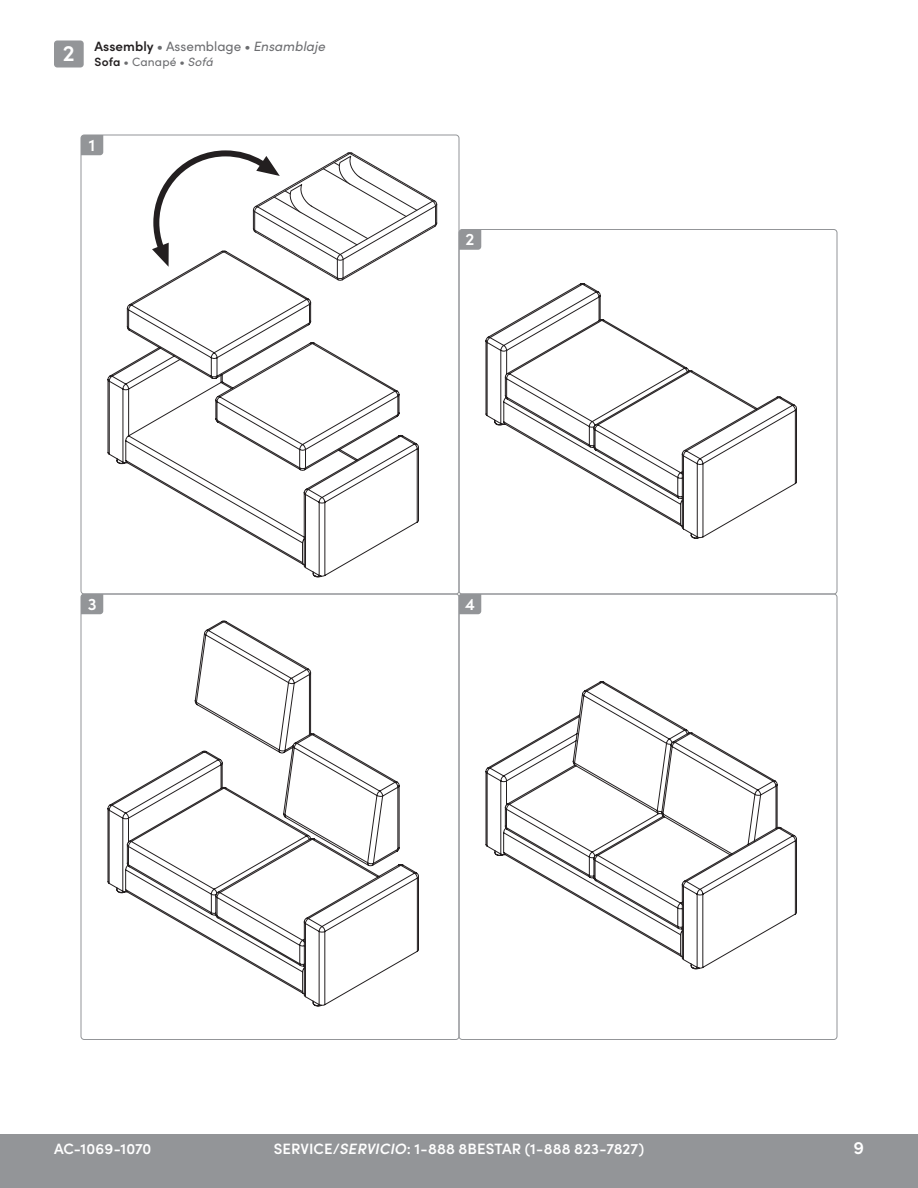
<style>
.page{position:relative;width:918px;height:1188px;background:#fff}
.page>*{position:absolute;margin:0;border:0;box-sizing:border-box;transform-origin:0 0}
.t1{font:600 18px "Sofia Pro";color:#fff}
.t2{font:600 16.8px "Sofia Pro";color:#fff}
.t3{font:600 15px "Sofia Pro";letter-spacing:.005em;color:#fff}
.t4{font:13.5px "Sofia Pro";color:#6c6d70}
.t5{font:12px "Sofia Pro";letter-spacing:.015em;color:#6c6d70}
.s1{font-weight:600;color:#231f20}
.s2{font-weight:600}
.s3{font-style:italic}
</style>
<div class="page">
<div style="left:0;top:1134px;width:918px;height:54px;background:#939598"></div>
<div style="left:54px;top:41px;width:30px;height:27px;background:#939598;border-radius:3px"></div>
<svg style="left:108px;top:281px;width:311px;height:296px"></svg>
<svg style="left:486px;top:283px;width:311px;height:256px"></svg>
<svg style="left:107px;top:621px;width:312px;height:386px"></svg>
<svg style="left:485px;top:681px;width:312px;height:288px"></svg>
<svg style="left:152px;top:150px;width:285px;height:131px"></svg>
<svg style="left:81px;top:135px;width:22px;height:20px"></svg>
<div style="left:459px;top:229px;width:378px;height:365px;border:1px solid #939598;border-radius:3px"></div>
<svg style="left:459px;top:230px;width:22px;height:20px"></svg>
<svg style="left:459px;top:594px;width:22px;height:20px"></svg>
<svg style="left:81px;top:594px;width:22px;height:20px"></svg>
<p class="t4" style="left:94px;top:37px;width:233px"><span class="s1">Assembly</span> <span class="s2">•</span> Assemblage • <span class="s3">Ensamblaje</span></p>
<p class="t5" style="left:63px;top:53px;width:152px"><sup>2</sup> <span class="s1">Sofa</span> • Canapé • <span class="s3">Sofá</span></p>
<p class="t2" style="left:89px;top:132px;width:8px">1</p>
<p class="t2" style="left:466px;top:227px;width:10px">2</p>
<p class="t2" style="left:88px;top:591px;width:10px">3</p>
<p class="t2" style="left:465px;top:591px;width:11px">4</p>
<p class="t3" style="left:54px;top:1138px;width:99px">AC-1069-1070</p>
<p class="t3" style="left:274px;top:1138px;width:372px">SERVICE/<span class="s3">SERVICIO</span>: 1-888 8BESTAR (1-888 823-7827)</p>
<p class="t1" style="left:853px;top:1134px;width:12px">9</p>
</div>
